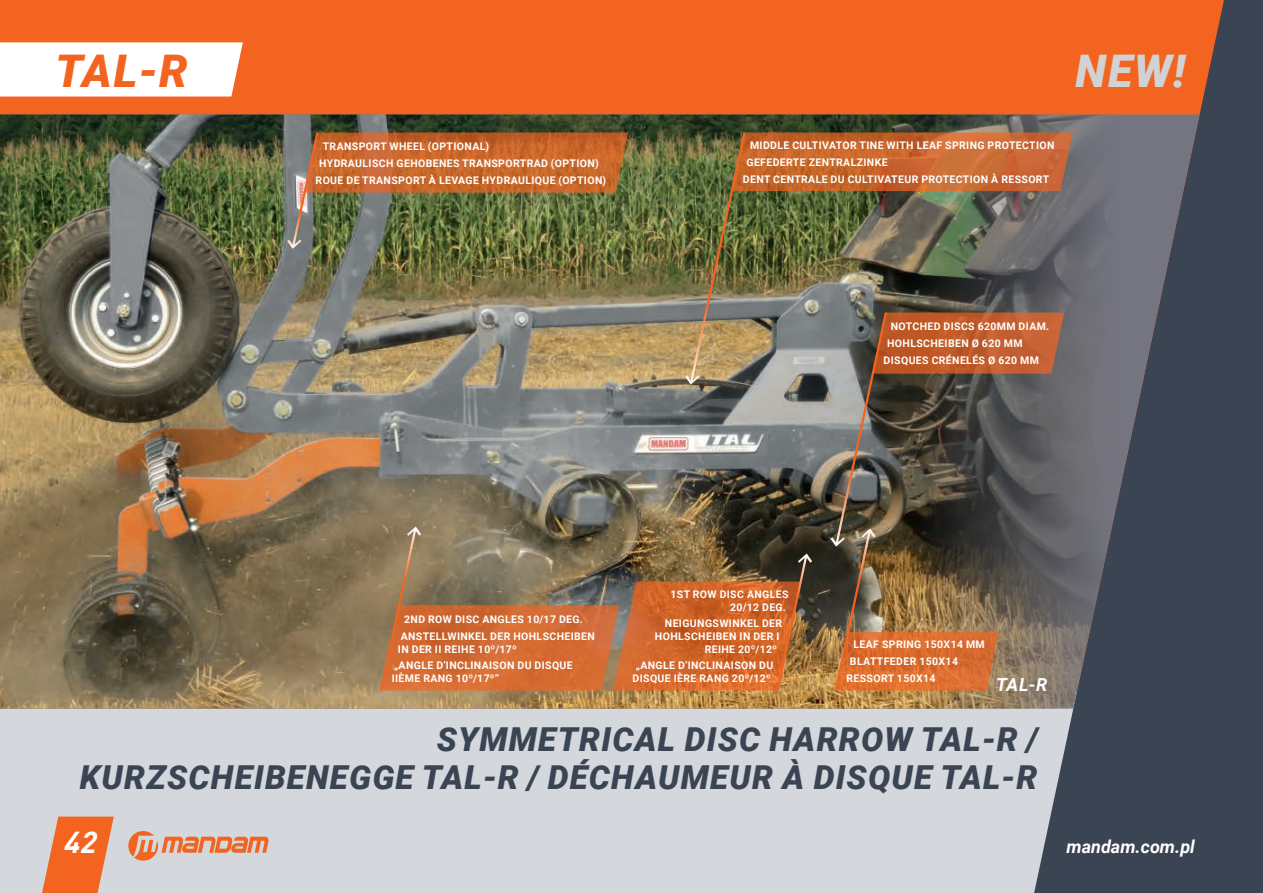
<style>
.page{position:relative;width:1263px;height:893px;background:#f36421}
.page>*{position:absolute;margin:0;border:0;box-sizing:border-box;transform-origin:0 0}
.nazwa_krotka{font:italic 900 45px "Roboto";color:#f36421}
.nazwa_krotka-2{font:italic 900 45px "Roboto";color:#d1d2d4}
.nazwa_dluga{font:italic 900 33px/37.5px "Roboto";letter-spacing:.035em;color:#3a4452;text-align:right}
.t1{font:italic 700 30px "DIN Pro";color:#fff}
.T__boldowa{font:italic 700 18px "Roboto";color:#fff}
.opis_zdjecia{font:700 10.5px/12.6px "Roboto";letter-spacing:.035em;color:#fff}
</style>
<div class="page">
<div style="left:0;top:709px;width:1031px;height:184px;background:#d4d8dd"></div>
<svg style="left:1031px;top:0;width:232px;height:893px;fill:#3a4452"></svg>
<svg style="left:39px;top:817px;width:75px;height:76px"></svg>
<svg style="left:128px;top:831px;width:141px;height:30px"></svg>
<svg style="left:1118px;top:115px;width:81px;height:594px;background:#4d5461"></svg>
<img style="left:0;top:115px;width:1118px;height:594px">
<div style="left:0;top:42px;width:243px;height:55px;background:#fff"></div>
<img style="left:283px;top:130px;width:790px;height:563px">
<p class="nazwa_krotka" style="left:56px;top:39px;width:134px">TAL-R</p>
<p class="nazwa_krotka-2" style="left:1075px;top:39px;width:111px">NEW!</p>
<p class="opis_zdjecia" style="left:323px;top:140px;width:168px">TRANSPORT WHEEL (OPTIONAL)</p>
<p class="opis_zdjecia" style="left:319px;top:157px;width:281px">HYDRAULISCH GEHOBENES TRANSPORTRAD (OPTION)</p>
<p class="opis_zdjecia" style="left:316px;top:174px;width:292px">ROUE DE TRANSPORT À LEVAGE HYDRAULIQUE (OPTION)</p>
<p class="opis_zdjecia" style="left:750px;top:138px;width:306px">MIDDLE CULTIVATOR TINE WITH LEAF SPRING PROTECTION</p>
<p class="opis_zdjecia" style="left:746px;top:155px;width:143px">GEFEDERTE ZENTRALZINKE</p>
<p class="opis_zdjecia" style="left:743px;top:172px;width:308px">DENT CENTRALE DU CULTIVATEUR PROTECTION À RESSORT</p>
<p class="opis_zdjecia" style="left:891px;top:320px;width:160px">NOTCHED DISCS 620MM DIAM.</p>
<p class="opis_zdjecia" style="left:887px;top:337px;width:137px">HOHLSCHEIBEN Ø 620 MM</p>
<p class="opis_zdjecia" style="left:883px;top:354px;width:157px">DISQUES CRÉNELÉS Ø 620 MM</p>
<p class="opis_zdjecia" style="left:404px;top:613px;width:180px">2ND ROW DISC ANGLES 10/17 DEG.</p>
<p class="opis_zdjecia" style="left:398px;top:630px;width:198px">ANSTELLWINKEL DER HOHLSCHEIBEN<br>IN DER II REIHE 10º/17º</p>
<p class="opis_zdjecia" style="left:392px;top:659px;width:183px">„ANGLE D’INCLINAISON DU DISQUE<br>IIÈME RANG 10º/17º”</p>
<p class="opis_zdjecia" style="left:670px;top:587px;width:120px;text-align:right">1ST ROW DISC ANGLES<br>20/12 DEG.</p>
<p class="opis_zdjecia" style="left:665px;top:617px;width:119px">NEIGUNGSWINKEL DER</p>
<p class="opis_zdjecia" style="left:655px;top:630px;width:126px">HOHLSCHEIBEN IN DER I</p>
<p class="opis_zdjecia" style="left:705px;top:642px;width:74px">REIHE 20º/12º</p>
<p class="opis_zdjecia" style="left:633px;top:659px;width:142px;text-align:center">„ANGLE D’INCLINAISON DU<br>DISQUE IÈRE RANG 20º/12º</p>
<p class="opis_zdjecia" style="left:853px;top:638px;width:133px">LEAF SPRING 150X14 MM</p>
<p class="opis_zdjecia" style="left:850px;top:655px;width:110px">BLATTFEDER 150X14</p>
<p class="opis_zdjecia" style="left:846px;top:672px;width:91px">RESSORT 150X14</p>
<p class="T__boldowa" style="left:996px;top:672px;width:53px">TAL-R</p>
<p class="nazwa_dluga" style="left:80px;top:720px;width:960px">SYMMETRICAL DISC HARROW TAL-R /<br>KURZSCHEIBENEGGE TAL-R / DÉCHAUMEUR À DISQUE TAL-R</p>
<h3 class="t1" style="left:63px;top:821px;width:42px">42</h3>
<h3 class="T__boldowa" style="left:1066px;top:834px;width:130px">mandam.com.pl</h3>
</div>
